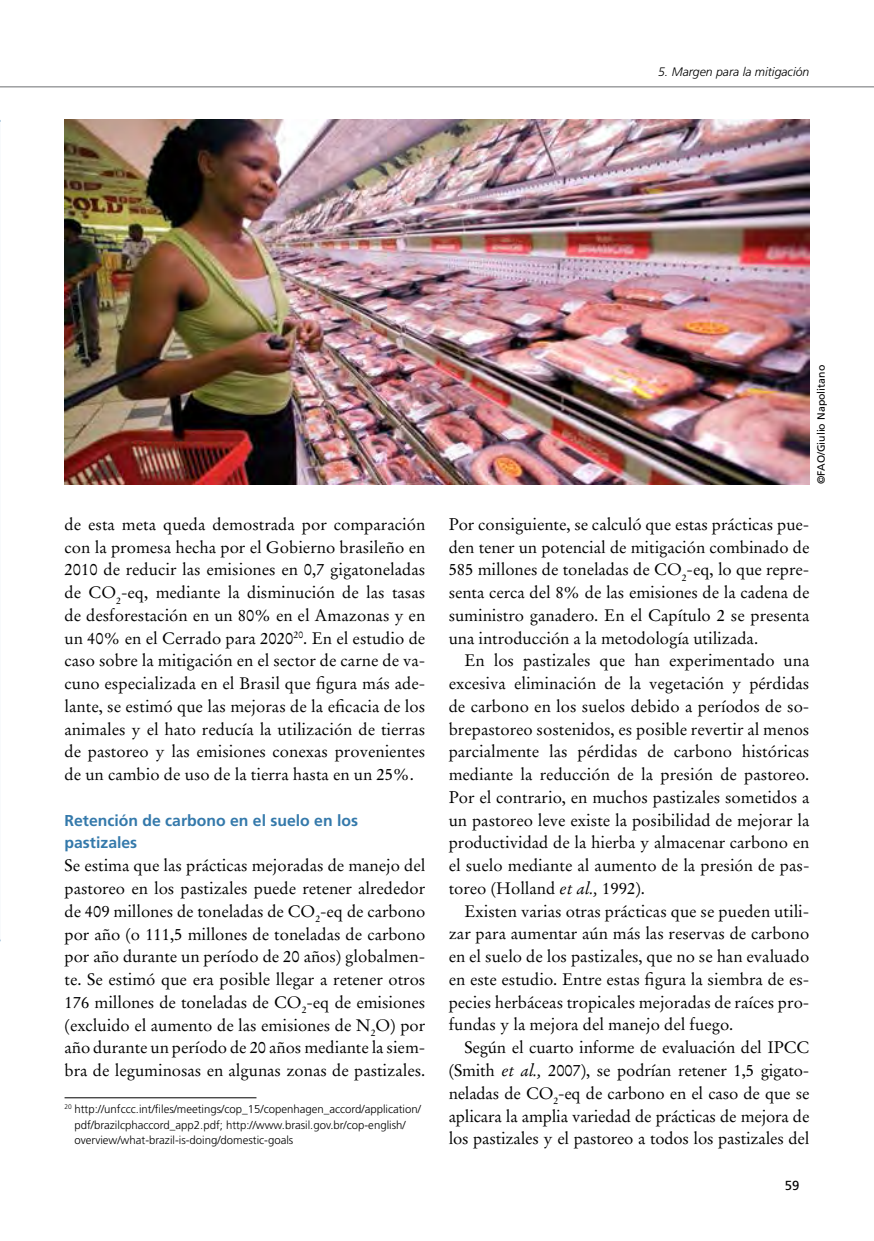
<style>
.page{position:relative;width:874px;height:1241px;background:#fff}
.page>*{position:absolute;margin:0;border:0;box-sizing:border-box;transform-origin:0 0}
.t1{font:16.62px/22.8px "Stempel Garamond LT Std";color:#000;text-align:justify}
.t2{font:700 15.75px/22.8px "Frutiger LT Std";color:#3479ab}
.t3{font:13.12px "Frutiger LT Std";color:#000}
.t4{font:italic 300 12.25px "Frutiger LT Std";color:#000}
.t5{font:300 11.38px/15.8px "Frutiger LT Std";color:#000}
.t6{font:10.5px "Frutiger LT Std";color:#000}
.s1{font-style:italic}
</style>
<div class="page">
<hr style="left:0;top:87px;width:873px;height:1px;background:#6d6e71">
<hr style="left:64px;top:1097px;width:192px;height:1px;background:#000">
<img style="left:64px;top:120px;width:745px;height:364px">
<p class="t4" style="left:657px;top:65px;width:153px">5. Margen para la mitigación</p>
<p class="t1" style="left:64px;top:512px;width:362px">de esta meta queda demostrada por comparación con la promesa hecha por el Gobierno brasileño en 2010 de reducir las emisiones en 0,7 gigatoneladas de CO<sub>2</sub>-eq, mediante la disminución de las tasas de desforestación en un 80% en el Amazonas y en un 40% en el Cerrado para 2020<sup>20</sup>. En el estudio de caso sobre la mitigación en el sector de carne de va&shy;cuno especializada en el Brasil que figura más ade&shy;lante, se estimó que las mejoras de la eficacia de los animales y el hato reducía la utilización de tierras de pastoreo y las emisiones conexas provenientes de un cambio de uso de la tierra hasta en un 25%.</p>
<p class="t2" style="left:64px;top:808px;width:295px">Retención de carbono en el suelo en los pastizales</p>
<p class="t1" style="left:64px;top:854px;width:362px">Se estima que las prácticas mejoradas de manejo del pastoreo en los pastizales puede retener alrededor de 409 millones de toneladas de CO<sub>2</sub>-eq de carbono por año (o 111,5 millones de toneladas de carbono por año durante un período de 20 años) globalmen&shy;te. Se estimó que era posible llegar a retener otros 176 millones de toneladas de CO<sub>2</sub>-eq de emisiones (excluido el aumento de las emisiones de N<sub>2</sub>O) por año durante un período de 20 años mediante la siem&shy;bra de leguminosas en algunas zonas de pastizales.</p>
<p class="t5" style="left:74px;top:1101px;width:348px;text-indent:-10px"><sup>20</sup> http://unfccc.int/files/meetings/cop_15/copenhagen_accord/application/ pdf/brazilcphaccord_app2.pdf; http://www.brasil.gov.br/cop-english/ overview/what-brazil-is-doing/domestic-goals</p>
<p class="t6" style="left:814px;top:484px;width:121px;rotate:-90deg">©FAO/Giulio Napolitano</p>
<p class="t1" style="left:448px;top:512px;width:362px">Por consiguiente, se calculó que estas prácticas pue&shy;den tener un potencial de mitigación combinado de 585 millones de toneladas de CO<sub>2</sub>-eq, lo que repre&shy;senta cerca del 8% de las emisiones de la cadena de suministro ganadero. En el Capítulo 2 se presenta una introducción a la metodología utilizada.</p>
<p class="t1" style="left:448px;top:649px;width:362px;text-indent:16px">En los pastizales que han experimentado una excesiva eliminación de la vegetación y pérdidas de carbono en los suelos debido a períodos de so&shy;brepastoreo sostenidos, es posible revertir al menos parcialmente las pérdidas de carbono históricas mediante la reducción de la presión de pastoreo.<br>Por el contrario, en muchos pastizales sometidos a un pastoreo leve existe la posibilidad de mejorar la productividad de la hierba y almacenar carbono en el suelo mediante al aumento de la presión de pas&shy;toreo (Holland <span class="s1">et al.,</span> 1992).</p>
<p class="t1" style="left:448px;top:899px;width:362px;text-indent:16px">Existen varias otras prácticas que se pueden utili&shy;zar para aumentar aún más las reservas de carbono en el suelo de los pastizales, que no se han evaluado en este estudio. Entre estas figura la siembra de es&shy;pecies herbáceas tropicales mejoradas de raíces pro&shy;fundas y la mejora del manejo del fuego.</p>
<p class="t1" style="left:448px;top:1036px;width:362px;text-indent:16px">Según el cuarto informe de evaluación del IPCC (Smith <span class="s1">et al.,</span> 2007), se podrían retener 1,5 gigato&shy;neladas de CO<sub>2</sub>-eq de carbono en el caso de que se aplicara la amplia variedad de prácticas de mejora de los pastizales y el pastoreo a todos los pastizales del</p>
<p class="t3" style="left:784px;top:1177px;width:16px">59</p>
</div>
